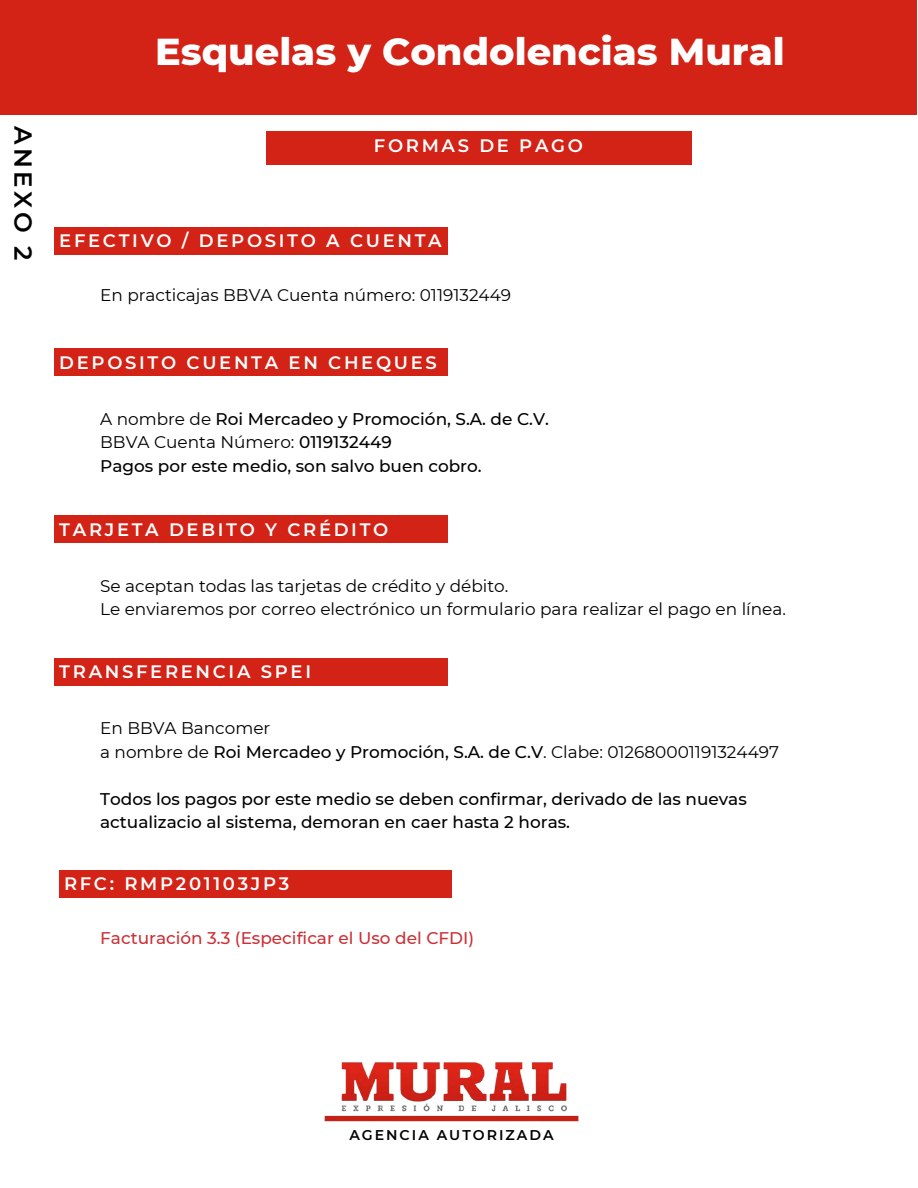
<style>
.page{position:relative;width:918px;height:1188px;background:#fff}
.page>*{position:absolute;margin:0;border:0;box-sizing:border-box;transform-origin:0 0}
.t1{font:800 38.25px "Montserrat";color:#fff}
.t2{font:600 24.6px "Montserrat";letter-spacing:.14em;color:#000}
.t3{font:600 18px "Montserrat";letter-spacing:.15em;color:#fff}
.t4{font:16.95px/23.7px "Montserrat";color:#000}
.t5{font:500 16.95px/23.7px "Montserrat";color:#000}
.t6{font:500 16.95px "Montserrat";color:#cb3036}
.t7{font:600 14.1px "Montserrat";letter-spacing:.14em;color:#000}
.s1{font-weight:400}
.s2{font-weight:500}
</style>
<div class="page">
<div style="left:0;top:1px;width:917px;height:114px;background:#d32216"></div>
<img style="left:324px;top:1062px;width:255px;height:60px">
<div style="left:266px;top:131px;width:425px;height:34px;background:#d32216"></div>
<div style="left:55px;top:228px;width:392px;height:27px;background:#d32216"></div>
<div style="left:55px;top:349px;width:392px;height:27px;background:#d32216"></div>
<div style="left:55px;top:516px;width:392px;height:27px;background:#d32216"></div>
<div style="left:55px;top:658px;width:392px;height:27px;background:#d32216"></div>
<div style="left:59px;top:870px;width:393px;height:27px;background:#d32216"></div>
<h2 class="t2" style="left:38px;top:126px;width:136px;rotate:90deg">ANEXO 2</h2>
<h1 class="t1" style="left:155px;top:28px;width:631px">Esquelas y Condolencias Mural</h1>
<p class="t3" style="left:374px;top:135px;width:211px">FORMAS DE PAGO</p>
<p class="t3" style="left:59px;top:230px;width:384px">EFECTIVO / DEPOSITO A CUENTA</p>
<p class="t4" style="left:100px;top:283px;width:413px">En practicajas BBVA Cuenta nú mero: 0119132449</p>
<p class="t3" style="left:59px;top:351px;width:379px">DEPOSITO CUENTA EN CHEQUES</p>
<p class="t5" style="left:100px;top:407px;width:450px"><span class="s1">A nombre de</span> Roi Mercadeo y Promoción, S.A. de C.V.<br><span class="s1">BBVA Cuenta Nú mero:</span> 0119132449<br>Pagos por este medio, son salvo buen cobro.</p>
<p class="t3" style="left:59px;top:518px;width:331px">TARJETA DEBITO Y CRÉDITO</p>
<p class="t4" style="left:100px;top:574px;width:687px">Se aceptan todas las tarjetas de crédito y débito.<br>Le enviaremos por correo electrónico un formulario para realizar el pago en línea.</p>
<p class="t3" style="left:59px;top:660px;width:253px">TRANSFERENCIA SPEI</p>
<p class="t4" style="left:100px;top:716px;width:680px">En BBVA Bancomer<br>a nombre de <span class="s2">Roi Mercadeo y Promoción, S.A. de C.V</span>. Clabe: 012680001191324497</p>
<p class="t5" style="left:100px;top:787px;width:648px">Todos los pagos por este medio se deben confirmar, derivado de las nuevas actualizacio al sistema, demoran en caer hasta 2 horas.</p>
<p class="t3" style="left:64px;top:872px;width:227px">RFC: RMP201103JP3</p>
<p class="t6" style="left:100px;top:927px;width:376px">Facturación 3.3 (Especificar el Uso del CFDI)</p>
<p class="t7" style="left:349px;top:1127px;width:206px">AGENCIA AUTORIZADA</p>
</div>
